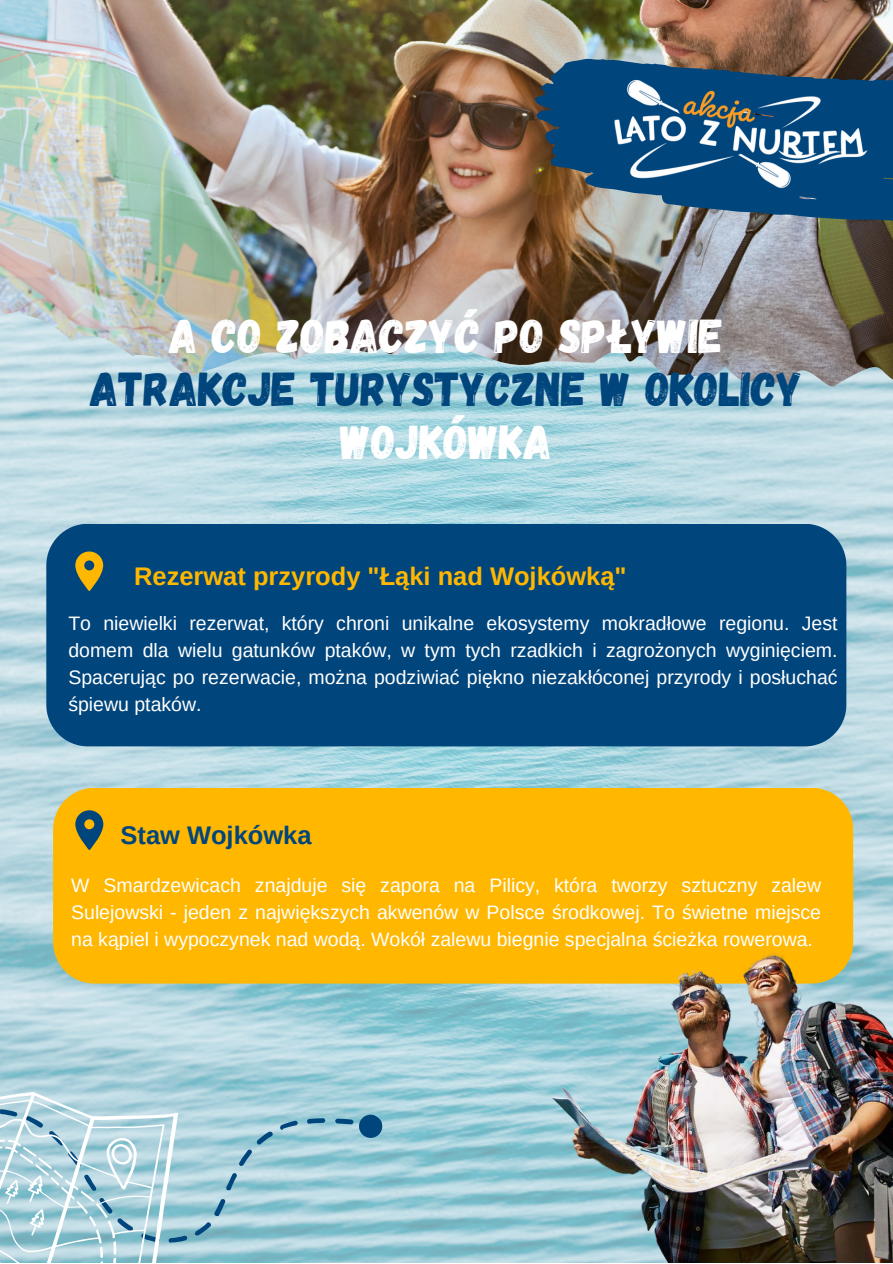
<style>
.page{position:relative;width:893px;height:1264px;background:#fff}
.page>*{position:absolute;margin:0;border:0;box-sizing:border-box;transform-origin:0 0}
.t1{font:47.55px "Gagalin";color:#fff}
.t2{font:47.55px "Gagalin";color:#00457c}
.t3{font:700 25.5px "Arimo";color:#ffb700}
.t4{font:700 25.5px "Arimo";color:#00457c}
.t5{font:19.5px/27px "Arimo";color:#fff;text-align:justify}
</style>
<div class="page">
<img style="left:0;top:387px;width:892px;height:541px">
<img style="left:0;top:0;width:892px;height:387px">
<svg style="left:535px;top:58px;width:357px;height:164px;fill:#00457c"></svg>
<img style="left:610px;top:0;width:260px;height:261px">
<svg style="left:0;top:928px;width:335px;height:334px"></svg>
<svg style="left:0;top:1091px;width:178px;height:171px"></svg>
<div style="left:46px;top:524px;width:800px;height:222px;background:#00457c;border-radius:42px"></div>
<svg style="left:75px;top:551px;width:28px;height:40px"></svg>
<div style="left:53px;top:787px;width:800px;height:196px;background:#ffb700"></div>
<img style="left:335px;top:814px;width:557px;height:448px">
<svg style="left:75px;top:810px;width:28px;height:40px"></svg>
<p class="t1" style="left:169px;top:305px;width:555px">A CO ZOBACZYĆ PO SPŁYWIE</p>
<p class="t2" style="left:90px;top:358px;width:713px">ATRAKCJE TURYSTYCZNE W OKOLICY</p>
<p class="t1" style="left:340px;top:411px;width:213px">WOJKÓWKA</p>
<p class="t3" style="left:134px;top:562px;width:494px">Rezerwat przyrody "Łąki nad Wojkówką"</p>
<p class="t5" style="left:68px;top:609px;width:770px">To niewielki rezerwat, który chroni unikalne ekosystemy mokradłowe regionu. Jest domem dla wielu gatunków ptaków, w tym tych rzadkich i zagrożonych wyginięciem.<br>Spacerując po rezerwacie, można podziwiać piękno niezakłóconej przyrody i posłuchać śpiewu ptaków.</p>
<p class="t4" style="left:120px;top:820px;width:192px">Staw Wojkówka</p>
<p class="t5" style="left:71px;top:871px;width:751px">W Smardzewicach znajduje się zapora na Pilicy, która tworzy sztuczny zalew Sulejowski - jeden z największych akwenów w Polsce środkowej. To świetne miejsce na kąpiel i wypoczynek nad wodą. Wokół zalewu biegnie specjalna ścieżka rowerowa.</p>
</div>
